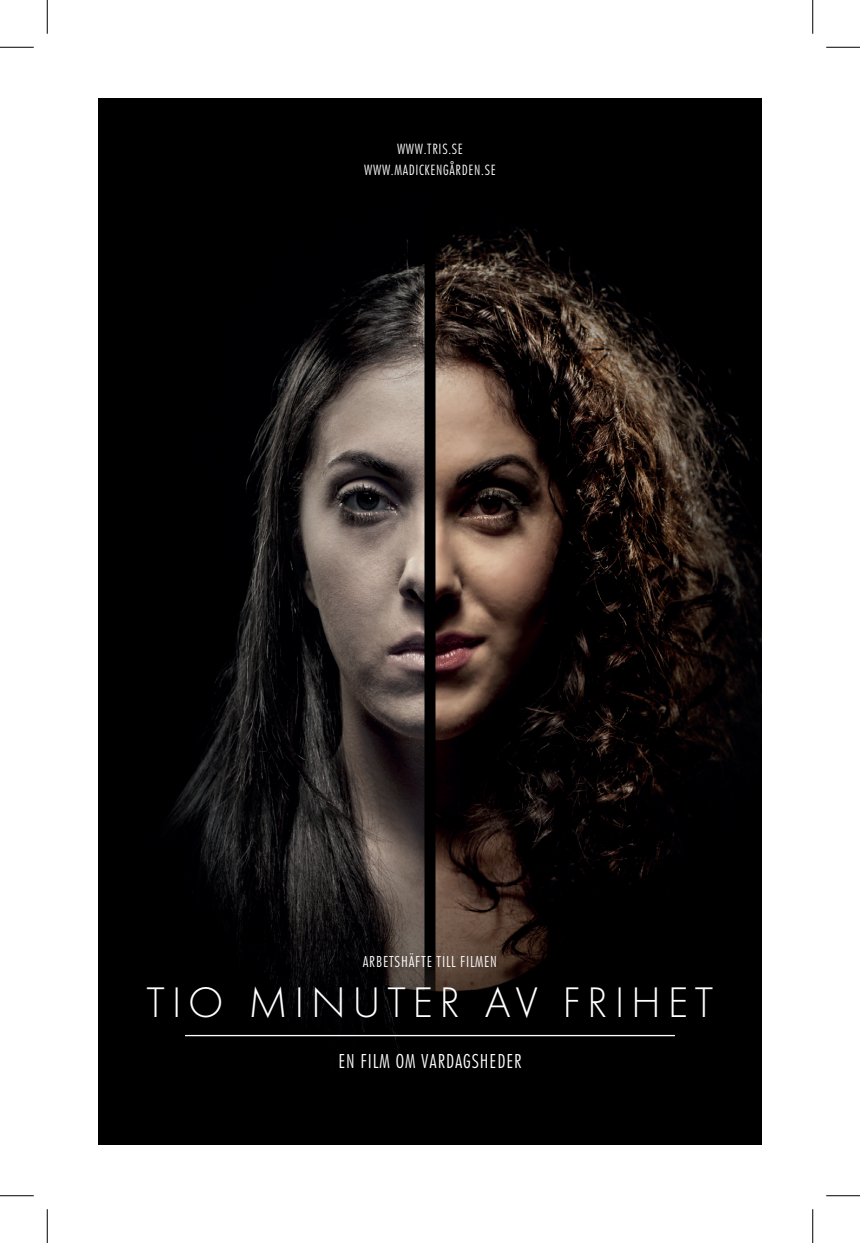
<style>
.page{position:relative;width:860px;height:1243px;background:#fff}
.page>*{position:absolute;margin:0;border:0;box-sizing:border-box;transform-origin:0 0}
.t1{font:300 44.32px "Futura EF";letter-spacing:.15em;color:#fff}
.t2{font:300 condensed 19.57px "Futura BT";letter-spacing:.05em;color:#fff}
.t3{font:300 condensed 15.53px "Futura BT";letter-spacing:.05em;color:#fff}
.t4{font:300 condensed 14.4px/21.4px "Futura BT";letter-spacing:.05em;color:#fff;text-align:center}
</style>
<div class="page">
<img style="left:98px;top:98px;width:664px;height:1046px">
<div style="left:424px;top:98px;width:11px;height:1046px;background:#000001"></div>
<hr style="left:185px;top:1035px;width:490px;height:1px;background:#fff">
<hr style="left:0;top:47px;width:34px;height:1px;background:#000">
<hr style="left:826px;top:47px;width:34px;height:1px;background:#000">
<hr style="left:0;top:1195px;width:34px;height:1px;background:#000">
<hr style="left:826px;top:1195px;width:34px;height:1px;background:#000">
<hr style="left:47px;top:0;width:1px;height:34px;background:#000">
<hr style="left:47px;top:1209px;width:1px;height:34px;background:#000">
<hr style="left:812px;top:0;width:1px;height:34px;background:#000">
<hr style="left:812px;top:1209px;width:1px;height:34px;background:#000">
<p class="t4" style="left:364px;top:138px;width:133px">WWW.TRIS.SE<br>WWW.MADICKENGÅRDEN.SE</p>
<p class="t3" style="left:363px;top:952px;width:136px">ARBETSHÄFTE TILL FILMEN</p>
<h1 class="t1" style="left:147px;top:979px;width:568px">TIO MINUTER AV FRIHET</h1>
<h2 class="t2" style="left:338px;top:1049px;width:185px">EN FILM OM VARDAGSHEDER</h2>
</div>
